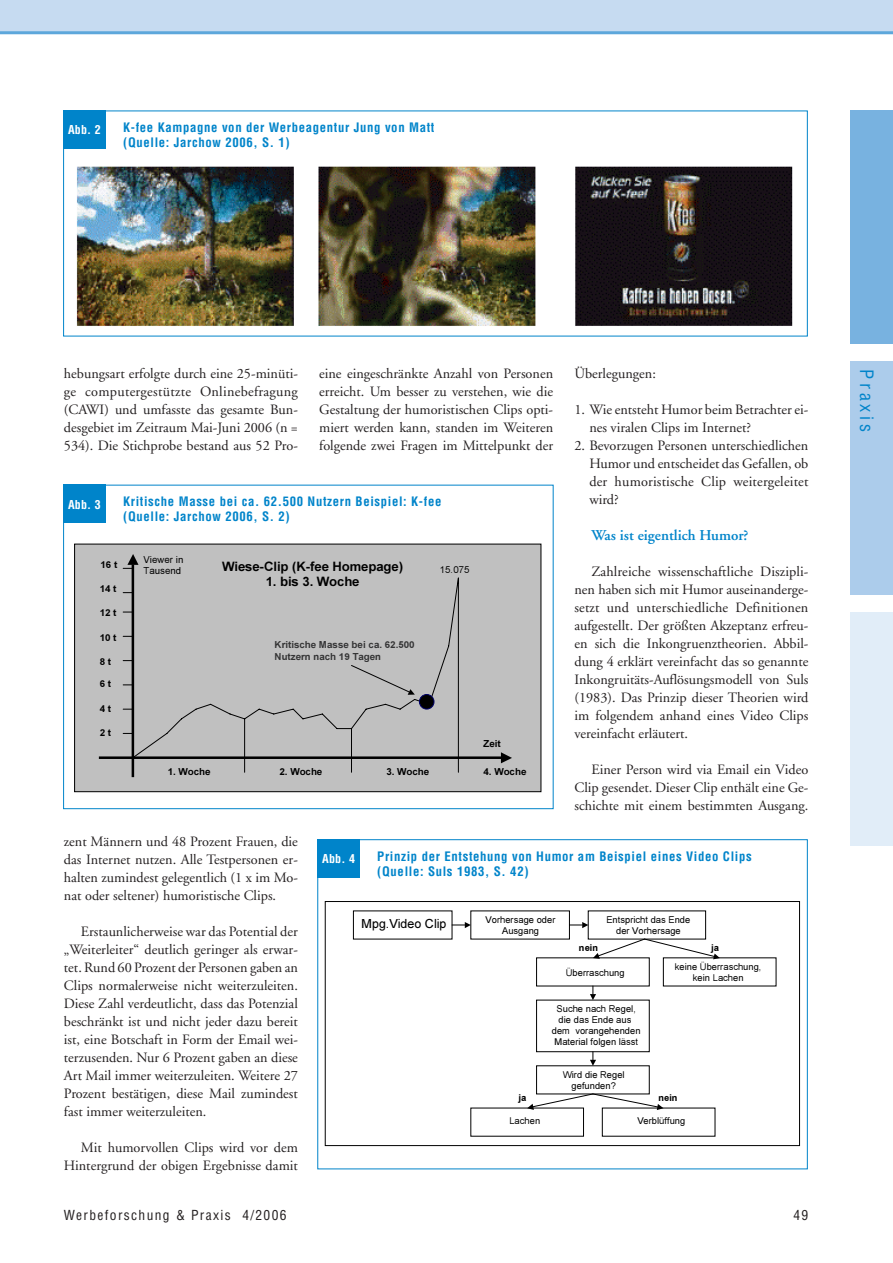
<style>
.page{position:relative;width:893px;height:1263px;background:#fff}
.page>*{position:absolute;margin:0;border:0;box-sizing:border-box;transform-origin:0 0}
.t1{font:condensed 18px "Helvetica";letter-spacing:.21em;color:#0084ca}
.t2{font:600 15px "Adobe Garamond";color:#0084ca}
.t3{font:14.25px/18px "Adobe Garamond";color:#231f20;text-align:justify}
.t4{font:condensed 13.5px "Helvetica";letter-spacing:.1em;color:#231f20}
.t5{font:13.05px "Arial Bold MT+T42+GGLXSE";color:#000}
.t6{font:700 condensed 12.75px/15px "Helvetica";letter-spacing:.05em;color:#0084ca}
.t7{font:12.6px "Arial MT+T42+ZKWPOO";color:#000}
.t8{font:700 condensed 12px "Helvetica";letter-spacing:.015em;color:#fff}
.t9{font:9.75px "Arial Bold MT+T42+GGLXSE";color:#000}
.t10{font:9.75px/11.4px "Arial Bold MT+T42+GGLXSE";color:#333334}
.t11{font:9.75px/11.7px "Arial MT+T42+PRXFWW";color:#000}
.t12{font:9.45px/11.1px "Arial MT+T42+ZKWPOO";color:#000;text-align:center}
.t13{font:9.45px "Arial Bold MT+T42+UHPQYI";color:#000}
</style>
<div class="page">
<div style="left:0;top:0;width:892px;height:33px;background:#c6dbf1"></div>
<hr style="left:0;top:31px;width:892px;height:3px;background:#5da7db">
<div style="left:850px;top:111px;width:42px;height:233px;background:#78b2e0"></div>
<div style="left:850px;top:361px;width:42px;height:234px;background:#accceb"></div>
<div style="left:850px;top:612px;width:42px;height:234px;background:#e1edf8"></div>
<div style="left:63px;top:111px;width:43px;height:38px;background:#0084ca"></div>
<img style="left:76px;top:166px;width:717px;height:161px">
<div style="left:63px;top:485px;width:43px;height:38px;background:#0084ca"></div>
<div style="left:74px;top:544px;width:467px;height:248px;background:#c0c0c0"></div>
<div style="left:74px;top:544px;width:467px;height:248px;border:1px solid #000"></div>
<hr style="left:132px;top:564px;width:2px;height:213px;background:#000">
<hr style="left:99px;top:756px;width:402px;height:3px;background:#000">
<svg style="left:501px;top:752px;width:11px;height:11px"></svg>
<svg style="left:123px;top:554px;width:15px;height:15px"></svg>
<svg style="left:134px;top:577px;width:325px;height:196px"></svg>
<div style="left:419px;top:694px;width:15px;height:15px;background:#000;border:1px solid #006;border-radius:50%"></div>
<svg style="left:351px;top:665px;width:64px;height:30px"></svg>
<div style="left:317px;top:839px;width:43px;height:38px;background:#0084ca"></div>
<svg style="left:325px;top:901px;width:475px;height:245px"></svg>
<svg style="left:452px;top:922px;width:19px;height:6px"></svg>
<svg style="left:569px;top:922px;width:19px;height:6px"></svg>
<svg style="left:593px;top:938px;width:127px;height:21px"></svg>
<svg style="left:590px;top:986px;width:6px;height:14px"></svg>
<svg style="left:590px;top:1052px;width:6px;height:14px"></svg>
<svg style="left:527px;top:1093px;width:136px;height:17px"></svg>
<p class="t8" style="left:68px;top:125px;width:34px">Abb. 2</p>
<p class="t6" style="left:123px;top:121px;width:313px">K-fee Kampagne von der Werbeagentur Jung von Matt (Quelle: Jarchow 2006, S. 1)</p>
<p class="t3" style="left:319px;top:366px;width:235px">eine eingeschränkte Anzahl von Personen erreicht. Um besser zu verstehen, wie die Gestaltung der humoristischen Clips opti&shy;miert werden kann, standen im Weiteren folgende zwei Fragen im Mittelpunkt der</p>
<p class="t3" style="left:574px;top:366px;width:83px">Überlegungen:</p>
<p class="t3" style="left:64px;top:366px;width:235px">hebungsart erfolgte durch eine 25-minüti&shy;ge computergestützte Onlinebefragung (CAWI) und umfasste das gesamte Bun&shy;desgebiet im Zeitraum Mai-Juni 2006 (n = 534). Die Stichprobe bestand aus 52 Pro-</p>
<p class="t3" style="left:589px;top:402px;width:220px;text-indent:-15px">1. Wie entsteht Humor beim Betrachter ei&shy;nes viralen Clips im Internet?</p>
<p class="t3" style="left:589px;top:438px;width:220px;text-indent:-15px">2. Bevorzugen Personen unterschiedlichen Humor und entscheidet das Gefallen, ob der humoristische Clip weitergeleitet wird?</p>
<p class="t2" style="left:591px;top:529px;width:159px">Was ist eigentlich Humor?</p>
<p class="t3" style="left:574px;top:564px;width:235px;text-indent:17px">Zahlreiche wissenschaftliche Diszipli&shy;nen haben sich mit Humor auseinanderge&shy;setzt und unterschiedliche Definitionen aufgestellt. Der größten Akzeptanz erfreu&shy;en sich die Inkongruenztheorien. Abbil&shy;dung 4 erklärt vereinfacht das so genannte Inkongruitäts-Auflösungsmodell von Suls (1983). Das Prinzip dieser Theorien wird im folgendem anhand eines Video Clips vereinfacht erläutert.</p>
<p class="t3" style="left:574px;top:762px;width:235px;text-indent:17px">Einer Person wird via Email ein Video Clip gesendet. Dieser Clip enthält eine Ge&shy;schichte mit einem bestimmten Ausgang.</p>
<p class="t6" style="left:123px;top:495px;width:320px">Kritische Masse bei ca. 62.500 Nutzern Beispiel: K-fee (Quelle: Jarchow 2006, S. 2)</p>
<p class="t8" style="left:68px;top:500px;width:34px">Abb. 3</p>
<p class="t11" style="left:143px;top:554px;width:41px">Viewer in<br>Tausend</p>
<p class="t5" style="left:222px;top:559px;width:182px">Wiese-Clip (K-fee Homepage)</p>
<p class="t5" style="left:266px;top:574px;width:95px">1. bis 3. Woche</p>
<p class="t9" style="left:100px;top:559px;width:18px">16 t</p>
<p class="t9" style="left:100px;top:583px;width:18px">14 t</p>
<p class="t9" style="left:100px;top:607px;width:18px">12 t</p>
<p class="t9" style="left:100px;top:631px;width:18px">10 t</p>
<p class="t9" style="left:100px;top:656px;width:13px">8 t</p>
<p class="t9" style="left:100px;top:678px;width:13px">6 t</p>
<p class="t9" style="left:100px;top:703px;width:13px">4 t</p>
<p class="t9" style="left:100px;top:727px;width:13px">2 t</p>
<p class="t11" style="left:440px;top:564px;width:31px">15.075</p>
<p class="t10" style="left:274px;top:639px;width:141px">Kritische Masse bei ca. 62.500<br>Nutzern nach 19 Tagen</p>
<p class="t9" style="left:483px;top:738px;width:19px">Zeit</p>
<p class="t9" style="left:168px;top:766px;width:44px">1. Woche</p>
<p class="t9" style="left:279px;top:766px;width:44px">2. Woche</p>
<p class="t9" style="left:386px;top:766px;width:44px">3. Woche</p>
<p class="t9" style="left:483px;top:766px;width:44px">4. Woche</p>
<p class="t3" style="left:64px;top:834px;width:235px">zent Männern und 48 Prozent Frauen, die das Internet nutzen. Alle Testpersonen er&shy;halten zumindest gelegentlich (1 x im Mo&shy;nat oder seltener) humoristische Clips.</p>
<p class="t3" style="left:64px;top:924px;width:235px;text-indent:17px">Erstaunlicherweise war das Potential der „Weiterleiter“ deutlich geringer als erwar&shy;tet. Rund 60 Prozent der Personen gaben an Clips normalerweise nicht weiterzuleiten.<br>Diese Zahl verdeutlicht, dass das Potenzial beschränkt ist und nicht jeder dazu bereit ist, eine Botschaft in Form der Email wei&shy;terzusenden. Nur 6 Prozent gaben an diese Art Mail immer weiterzuleiten. Weitere 27<br>Prozent bestätigen, diese Mail zumindest fast immer weiterzuleiten.</p>
<p class="t3" style="left:64px;top:1140px;width:235px;text-align:right">Mit humorvollen Clips wird vor dem<br>Hintergrund der obigen Ergebnisse damit</p>
<p class="t8" style="left:322px;top:854px;width:34px">Abb. 4</p>
<p class="t6" style="left:377px;top:850px;width:376px">Prinzip der Entstehung von Humor am Beispiel eines Video Clips (Quelle: Suls 1983, S. 42)</p>
<p class="t7" style="left:361px;top:919px;width:86px">Mpg.Video Clip</p>
<p class="t12" style="left:485px;top:915px;width:71px">Vorhersage oder<br>Ausgang</p>
<p class="t12" style="left:606px;top:915px;width:86px">Entspricht das Ende der Vorhersage</p>
<p class="t12" style="left:565px;top:968px;width:60px">Überraschung</p>
<p class="t12" style="left:675px;top:962px;width:88px">keine Überraschung, kein Lachen</p>
<p class="t12" style="left:552px;top:1004px;width:90px">Suche nach Regel, die das Ende aus dem vorangehenden<br>Material folgen lässt</p>
<p class="t13" style="left:579px;top:944px;width:21px">nein</p>
<p class="t13" style="left:711px;top:944px;width:9px">ja</p>
<p class="t12" style="left:563px;top:1070px;width:63px">Wird die Regel gefunden?</p>
<p class="t13" style="left:518px;top:1094px;width:9px">ja</p>
<p class="t13" style="left:658px;top:1094px;width:21px">nein</p>
<p class="t12" style="left:509px;top:1117px;width:32px">Lachen</p>
<p class="t12" style="left:637px;top:1117px;width:50px">Verblüffung</p>
<p class="t4" style="left:64px;top:1210px;width:224px">Werbeforschung &amp; Praxis 4/2006</p>
<p class="t4" style="left:793px;top:1210px;width:16px">49</p>
<p class="t1" style="left:873px;top:369px;width:64px;rotate:90deg">Praxis</p>
</div>
